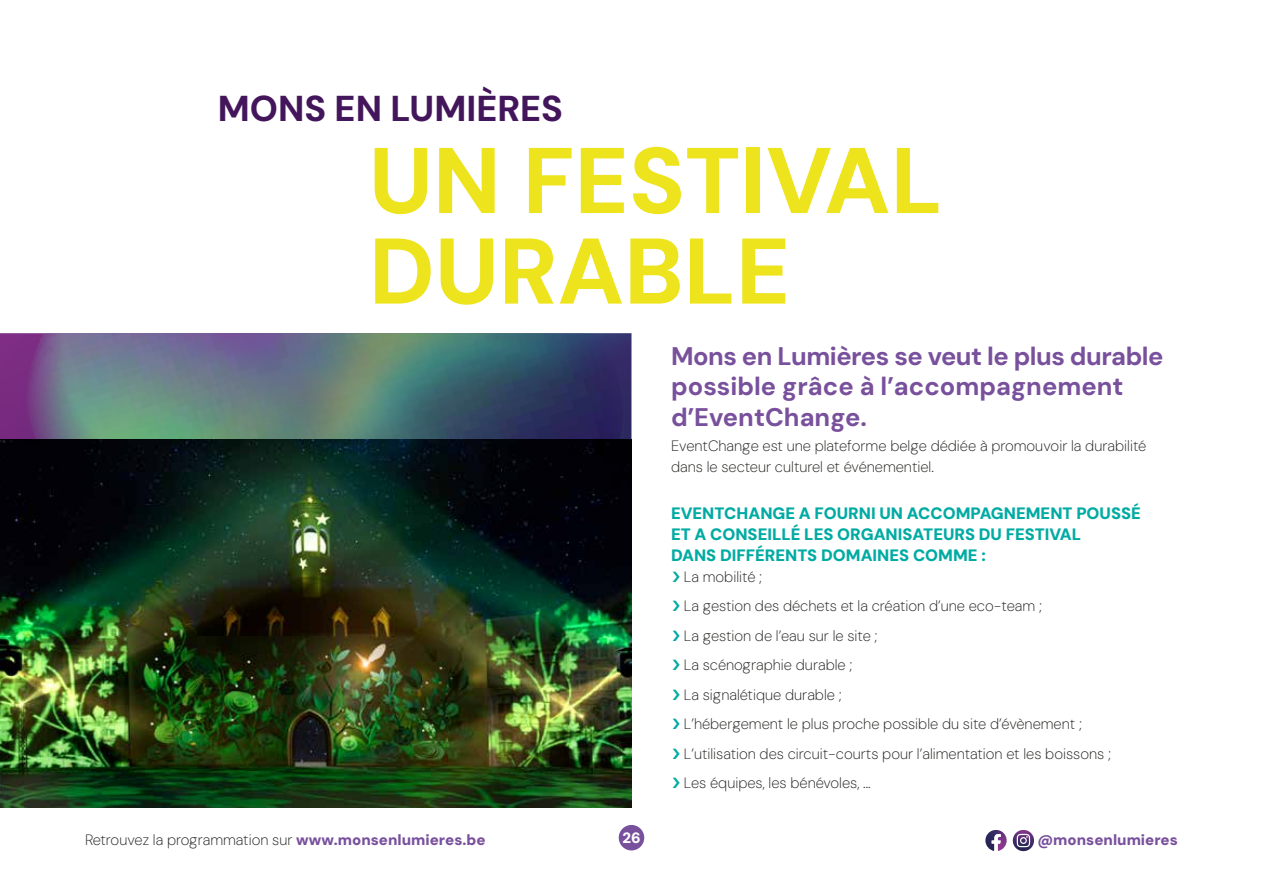
<style>
.page{position:relative;width:1263px;height:893px;background:#fff}
.page>*{position:absolute;margin:0;border:0;box-sizing:border-box;transform-origin:0 0}
.t1{font:800 93px/90.6px "DM Sans";color:#eee41d}
.t2{font:800 36px "DM Sans";color:#43165c}
.t3{font:700 25.5px/30.6px "DM Sans";color:#78509c}
.t4{font:900 16.5px/21px "DM Sans";color:#00aba3}
.t5{font:200 15px/29.5px "DM Sans";color:#1d1d1b}
.t6{font:900 15px "DM Sans";color:#78509c}
.t7{font:900 15px "DM Sans";color:#fff}
.s1{font-weight:900;color:#78509c}
</style>
<div class="page">
<img style="left:0;top:333px;width:90px;height:106px">
<img style="left:477px;top:333px;width:154px;height:106px">
<img style="left:90px;top:333px;width:387px;height:106px">
<img style="left:0;top:439px;width:631px;height:369px">
<div style="left:619px;top:825px;width:25px;height:25px;background:#78509c;border-radius:50%"></div>
<svg style="left:1013px;top:830px;width:21px;height:21px"></svg>
<svg style="left:1017px;top:834px;width:13px;height:13px"></svg>
<svg style="left:985px;top:830px;width:22px;height:21px"></svg>
<h2 class="t2" style="left:218px;top:85px;width:347px">MONS EN LUMIÈRES</h2>
<h1 class="t1" style="left:369px;top:135px;width:575px">UN FESTIVAL<br>DURABLE</h1>
<h3 class="t3" style="left:671px;top:340px;width:494px">Mons en Lumières se veut le plus durable possible grâce à l’accompagnement d’EventChange.</h3>
<p class="t5" style="left:671px;top:435px;width:477px;line-height:21px">EventChange est une plateforme belge dédiée à promouvoir la durabilité dans le secteur culturel et événementiel.</p>
<p class="t4" style="left:671px;top:502px;width:471px">EVENTCHANGE A FOURNI UN ACCOMPAGNEMENT POUSSÉ<br>ET A CONSEILLÉ LES ORGANISATEURS DU FESTIVAL<br>DANS DIFFÉRENTS DOMAINES COMME :</p>
<p class="t5" style="left:684px;top:562px;width:428px">La mobilité ;<br>La gestion des déchets et la création d’une eco-team ;<br>La gestion de l’eau sur le site ;<br>La scénographie durable ;<br>La signalétique durable ;<br>L’hébergement le plus proche possible du site d’évènement ; L’utilisation des circuit-courts pour l’alimentation et les boissons ; Les équipes, les bénévoles, ...</p>
<p class="t5" style="left:85px;top:825px;width:402px">Retrouvez la programmation sur <span class="s1">www.monsenlumieres.be</span></p>
<p class="t7" style="left:622px;top:828px;width:20px">26</p>
<p class="t6" style="left:1037px;top:830px;width:142px">@monsenlumieres</p>
</div>
